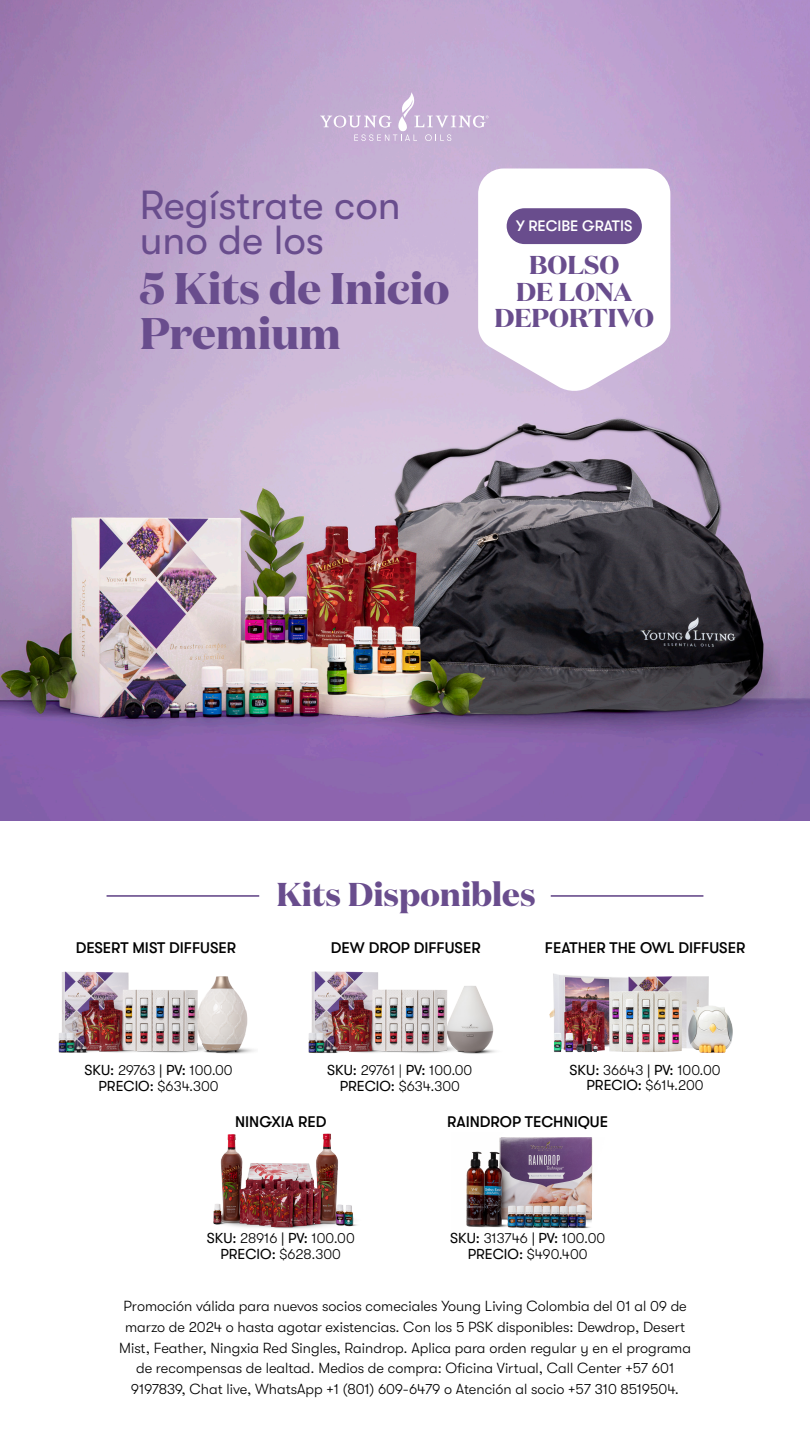
<style>
.page{position:relative;width:810px;height:1440px;background:#fff}
.page>*{position:absolute;margin:0;border:0;box-sizing:border-box;transform-origin:0 0}
.t1{font:700 44.17px/45.2px "Domaine Display";color:#694d8d}
.t2{font:40.65px/35.2px "GT Walsheim";color:#694d8d}
.t3{font:700 33px "Domaine Display";color:#694d8d}
.t4{font:700 25.8px/26.5px "Domaine Display";color:#694d8d;text-align:center}
.t5{font:500 15.38px "GT Walsheim Pro";color:#000}
.t6{font:500 15.08px "GT Walsheim Pro";color:#fff}
.t7{font:300 14.62px/20.7px "GT Walsheim";color:#000;text-align:center}
.t8{font:300 14.4px/15.9px "GT Walsheim";color:#000;text-align:center}
.s1{font-weight:400}
</style>
<div class="page">
<img style="left:0;top:0;width:810px;height:821px">
<svg style="left:320px;top:92px;width:169px;height:49px"></svg>
<svg style="left:478px;top:169px;width:192px;height:223px"></svg>
<div style="left:507px;top:208px;width:135px;height:36px;background:#694d8d;border-radius:18px"></div>
<hr style="left:107px;top:895px;width:152px;height:2px;background:#694d8d">
<hr style="left:551px;top:895px;width:152px;height:2px;background:#694d8d">
<img style="left:308px;top:971px;width:188px;height:83px">
<img style="left:58px;top:971px;width:197px;height:83px">
<img style="left:549px;top:973px;width:184px;height:80px">
<img style="left:213px;top:1133px;width:144px;height:96px">
<img style="left:466px;top:1137px;width:127px;height:92px">
<h2 class="t2" style="left:140px;top:187px;width:263px">Regístrate con uno de los</h2>
<h1 class="t1" style="left:140px;top:265px;width:311px">5 Kits de Inicio<br>Premium</h1>
<p class="t6" style="left:516px;top:218px;width:118px">Y RECIBE GRATIS</p>
<h3 class="t4" style="left:494px;top:251px;width:161px">BOLSO<br>DE LONA<br>DEPORTIVO</h3>
<h3 class="t3" style="left:277px;top:872px;width:261px">Kits Disponibles</h3>
<p class="t5" style="left:76px;top:939px;width:162px">DESERT MIST DIFFUSER</p>
<p class="t5" style="left:331px;top:939px;width:151px">DEW DROP DIFFUSER</p>
<p class="t5" style="left:545px;top:939px;width:202px">FEATHER THE OWL DIFFUSER</p>
<p class="t8" style="left:84px;top:1062px;width:150px"><span class="s1">SKU:</span> 29763 <span class="s1">| PV:</span> 100.00<br><span class="s1">PRECIO:</span> $634.300</p>
<p class="t8" style="left:570px;top:1062px;width:153px"><span class="s1">SKU:</span> 36643 <span class="s1">| PV:</span> 100.00<br><span class="s1">PRECIO:</span> $614.200</p>
<p class="t8" style="left:327px;top:1062px;width:147px"><span class="s1">SKU:</span> 29761 | <span class="s1">PV:</span> 100.00<br><span class="s1">PRECIO:</span> $634.300</p>
<p class="t5" style="left:235px;top:1113px;width:93px">NINGXIA RED</p>
<p class="t8" style="left:207px;top:1230px;width:150px"><span class="s1">SKU:</span> 28916 <span class="s1">| PV:</span> 100.00<br><span class="s1">PRECIO:</span> $628.300</p>
<p class="t5" style="left:447px;top:1113px;width:162px">RAINDROP TECHNIQUE</p>
<p class="t8" style="left:450px;top:1230px;width:156px"><span class="s1">SKU:</span> 313746 <span class="s1">| PV:</span> 100.00<br><span class="s1">PRECIO:</span> $490.400</p>
<p class="t7" style="left:119px;top:1296px;width:573px">Promoción válida para nuevos socios comeciales Young Living Colombia del 01 al 09 de marzo de 2024 o hasta agotar existencias. Con los 5 PSK disponibles: Dewdrop, Desert Mist, Feather, Ningxia Red Singles, Raindrop. Aplica para orden regular y en el programa de recompensas de lealtad. Medios de compra: Oficina Virtual, Call Center +57 601<br>9197839, Chat live, WhatsApp +1 (801) 609-6479 o Atención al socio +57 310 8519504.</p>
</div>
